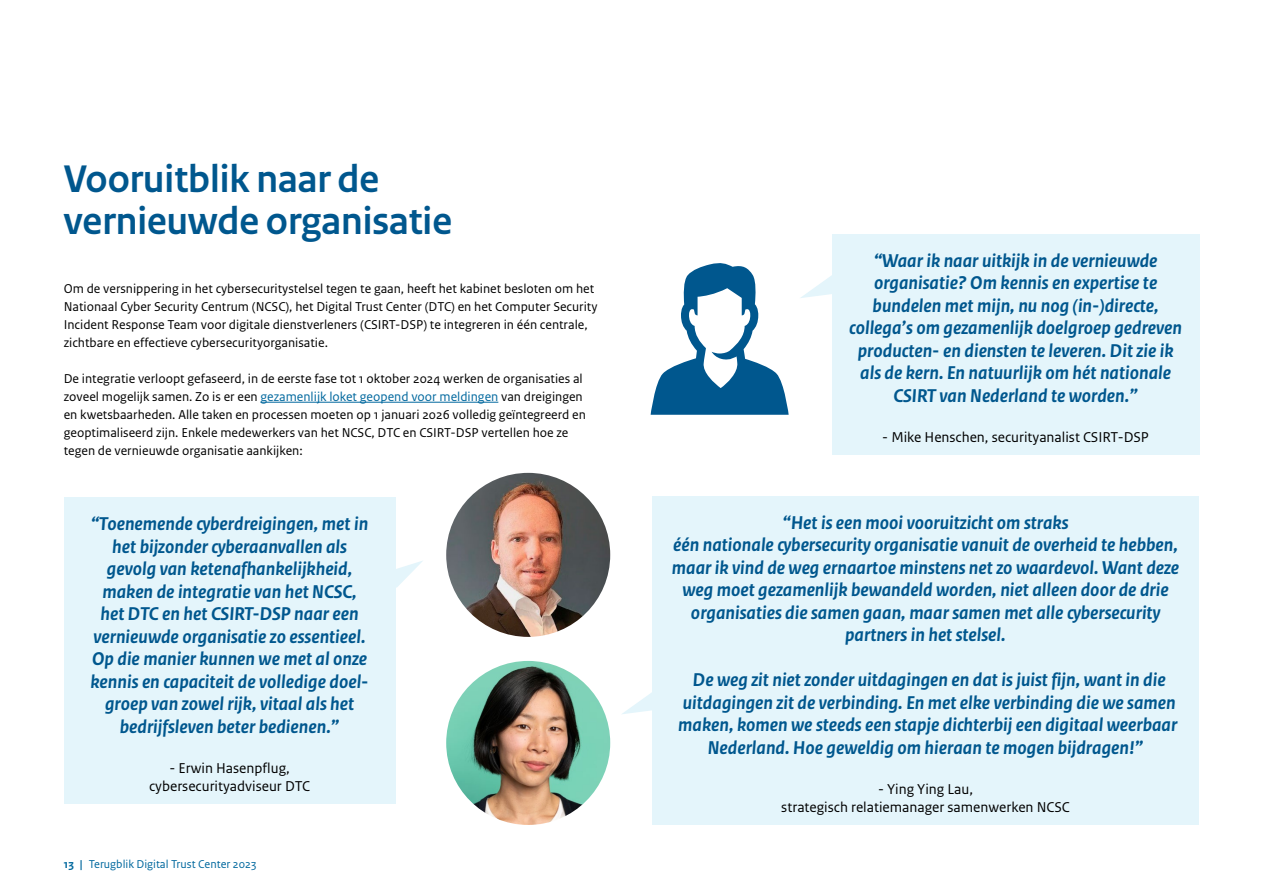
<style>
.page{position:relative;width:1263px;height:893px;background:#fff}
.page>*{position:absolute;margin:0;border:0;box-sizing:border-box;transform-origin:0 0}
.H2_RO_Kop{font:700 40.5px/42px "Rijksoverheid Sans Heading";color:#00578e}
.P_Quote_Pagina_10{font:italic 700 19.5px/22.5px "Rijksoverheid Sans Text";color:#00578e;text-align:center}
.P_Quote_Pagina_13{font:italic 700 19.5px/22.5px "Rijksoverheid Sans Text";color:#00578e;text-align:center}
.P_Quote_pagina_13_rechtsboven{font:italic 700 19.5px/22.5px "Rijksoverheid Sans Text";color:#00578e;text-align:center}
.P_Quote_pagina_10_-_auteur{font:15px "Rijksoverheid Sans Text";color:#000}
.P_RO_Broodtekst_Sans{font:13.5px/18px "Rijksoverheid Sans Text";color:#000}
.t1{font:12px "Rijksoverheid Sans Text";color:#00689e}
.s1{color:#00689e}
.s2{font-weight:700}
</style>
<div class="page">
<hr style="left:261px;top:402px;width:237px;height:1px;background:#00689e">
<svg style="left:395px;top:560px;width:28px;height:28px"></svg>
<div style="left:64px;top:497px;width:331px;height:307px;background:#e4f5fb"></div>
<img style="left:446px;top:473px;width:164px;height:164px;border-radius:82px">
<img style="left:446px;top:661px;width:164px;height:164px;border-radius:82px">
<div style="left:832px;top:234px;width:367px;height:221px;background:#e4f5fb"></div>
<svg style="left:800px;top:275px;width:32px;height:23px"></svg>
<svg style="left:622px;top:684px;width:31px;height:30px"></svg>
<svg style="left:651px;top:263px;width:138px;height:152px"></svg>
<div style="left:653px;top:496px;width:546px;height:329px;background:#e4f5fb"></div>
<h2 class="H2_RO_Kop" style="left:64px;top:159px;width:390px">Vooruitblik naar de vernieuwde organisatie</h2>
<p class="P_RO_Broodtekst_Sans" style="left:64px;top:280px;width:535px">Om de versnippering in het cybersecuritystelsel tegen te gaan, heeft het kabinet besloten om het Nationaal Cyber Security Centrum (NCSC), het Digital Trust Center (DTC) en het Computer Security Incident Response Team voor digitale dienstverleners (CSIRT-DSP) te integreren in één centrale, zichtbare en effectieve cybersecurityorganisatie.</p>
<p class="P_RO_Broodtekst_Sans" style="left:64px;top:370px;width:524px">De integratie verloopt gefaseerd, in de eerste fase tot 1 oktober 2024 werken de organisaties al zoveel mogelijk samen. Zo is er een <span class="s1">gezamenlijk loket geopend voor meldingen</span> van dreigingen en kwetsbaarheden. Alle taken en processen moeten op 1 januari 2026 volledig geïntegreerd en geoptimaliseerd zijn. Enkele medewerkers van het NCSC, DTC en CSIRT-DSP vertellen hoe ze tegen de vernieuwde organisatie aankijken:</p>
<p class="P_Quote_Pagina_13" style="left:91px;top:513px;width:280px">“Toenemende cyberdreigingen, met in het bijzonder cyberaanvallen als gevolg van ketenafhankelijkheid, maken de integratie van het NCSC, het DTC en het CSIRT-DSP naar een vernieuwde organisatie zo essentieel.<br>Op die manier kunnen we met al onze kennis en capaciteit de volledige doel&shy;groep van zowel rijk, vitaal als het bedrijfsleven beter bedienen.”</p>
<p class="P_Quote_pagina_10_-_auteur" style="left:169px;top:760px;width:122px">- Erwin Hasenpflug,</p>
<p class="P_Quote_pagina_10_-_auteur" style="left:149px;top:778px;width:162px">cybersecurityadviseur DTC</p>
<p class="t1" style="left:64px;top:857px;width:194px"><span class="s2">13 |</span> Terugblik Digital Trust Center 2023</p>
<p class="P_Quote_pagina_13_rechtsboven" style="left:849px;top:250px;width:334px">“Waar ik naar uitkijk in de vernieuwde organisatie? Om kennis en expertise te bundelen met mijn, nu nog (in-)directe, collega’s om gezamenlijk doelgroep gedreven producten- en diensten te leveren. Dit zie ik als de kern. En natuurlijk om hét nationale CSIRT van Nederland te worden.”</p>
<p class="P_Quote_pagina_10_-_auteur" style="left:882px;top:429px;width:268px">- Mike Henschen, securityanalist CSIRT-DSP</p>
<p class="P_Quote_Pagina_10" style="left:672px;top:512px;width:509px">“Het is een mooi vooruitzicht om straks<br>één nationale cybersecurity organisatie vanuit de overheid te hebben, maar ik vind de weg ernaartoe minstens net zo waardevol. Want deze weg moet gezamenlijk bewandeld worden, niet alleen door de drie organisaties die samen gaan, maar samen met alle cybersecurity partners in het stelsel.</p>
<p class="P_Quote_Pagina_10" style="left:678px;top:669px;width:501px">De weg zit niet zonder uitdagingen en dat is juist fijn, want in die uitdagingen zit de verbinding. En met elke verbinding die we samen maken, komen we steeds een stapje dichterbij een digitaal weerbaar Nederland. Hoe geweldig om hieraan te mogen bijdragen!”</p>
<p class="P_Quote_pagina_10_-_auteur" style="left:878px;top:781px;width:97px">- Ying Ying Lau,</p>
<p class="P_Quote_pagina_10_-_auteur" style="left:781px;top:799px;width:290px">strategisch relatiemanager samenwerken NCSC</p>
</div>
